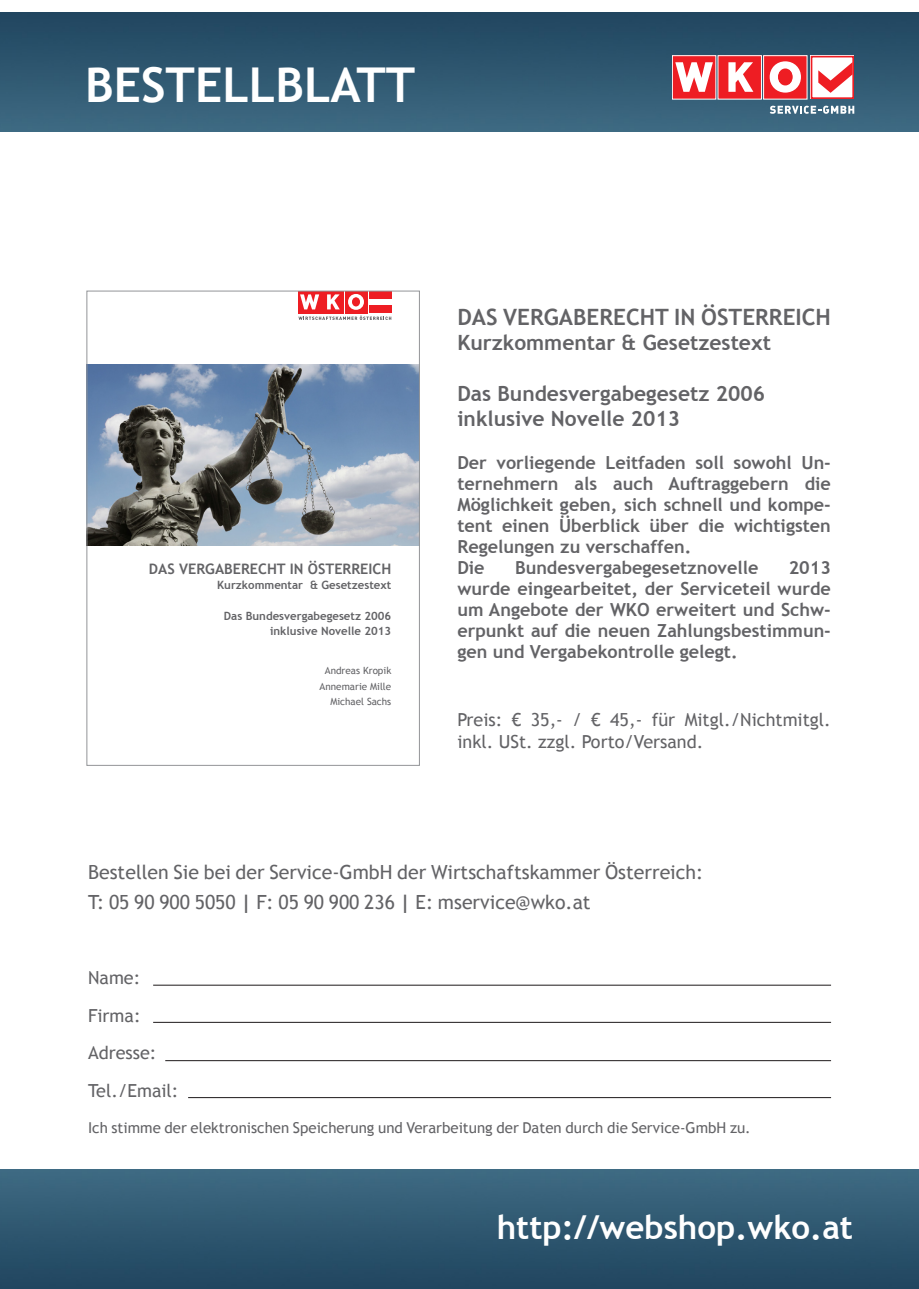
<style>
.page{position:relative;width:919px;height:1289px;background:#fff}
.page>*{position:absolute;margin:0;border:0;box-sizing:border-box;transform-origin:0 0}
.t1{font:700 48px "Trebuchet MS";color:#fff}
.t2{font:700 33px "Trebuchet MS";color:#fff}
.t3{font:700 22.5px "Trebuchet MS";color:#636366}
.t4{font:700 21px "Trebuchet MS";color:#636366}
.t5{font:19.5px "Trebuchet MS";color:#636366}
.t6{font:700 18px/21px "Trebuchet MS";color:#636366;text-align:justify}
.t7{font:18px/21.6px "Trebuchet MS";color:#636366}
.t8{font:15px "Trebuchet MS";color:#636366}
.t9{font:700 14.4px "Trebuchet MS";color:#636366}
.t10{font:700 11.4px/15.3px "Trebuchet MS";color:#636366;text-align:right}
.t11{font:9.9px/15.3px "Trebuchet MS";color:#636366;text-align:right}
.s1{font-weight:700}
</style>
<div class="page">
<img style="left:0;top:13px;width:918px;height:119px">
<div style="left:763px;top:56px;width:44px;height:43px;background:#ee1d23"></div>
<div style="left:763px;top:55px;width:44px;height:44px;border:1px solid #fff"></div>
<div style="left:718px;top:56px;width:43px;height:43px;background:#ee1d23"></div>
<svg style="left:728px;top:62px;width:25px;height:30px"></svg>
<div style="left:672px;top:56px;width:43px;height:43px;background:#ee1d23"></div>
<div style="left:672px;top:55px;width:44px;height:44px;border:1px solid #fff"></div>
<svg style="left:675px;top:62px;width:37px;height:30px"></svg>
<svg style="left:769px;top:61px;width:31px;height:32px"></svg>
<div style="left:778px;top:69px;width:14px;height:16px;background:#ee1d23;border-radius:50%"></div>
<div style="left:778px;top:69px;width:14px;height:16px;border:1px solid #ee1d23;border-radius:50%"></div>
<svg style="left:769px;top:106px;width:85px;height:8px"></svg>
<svg style="left:810px;top:55px;width:44px;height:44px"></svg>
<div style="left:811px;top:57px;width:42px;height:41px;background:#fff"></div>
<div style="left:810px;top:56px;width:43px;height:43px;border:2px solid #ee1d23"></div>
<svg style="left:818px;top:62px;width:34px;height:31px"></svg>
<div style="left:345px;top:291px;width:22px;height:22px;background:#ee1d23"></div>
<div style="left:322px;top:291px;width:22px;height:22px;background:#ee1d23"></div>
<div style="left:298px;top:291px;width:22px;height:22px;background:#ee1d23"></div>
<div style="left:369px;top:291px;width:22px;height:7px;background:#ee1d23"></div>
<svg style="left:298px;top:294px;width:93px;height:26px"></svg>
<div style="left:352px;top:298px;width:7px;height:8px;background:#ee1d23;border-radius:50%"></div>
<div style="left:352px;top:297px;width:7px;height:9px;border:1px solid #ee1d23;border-radius:50%"></div>
<img style="left:88px;top:364px;width:330px;height:182px">
<div style="left:86px;top:291px;width:334px;height:474px;border:1px solid #939598"></div>
<hr style="left:153px;top:984px;width:678px;height:1px;background:#231f20">
<hr style="left:153px;top:1022px;width:678px;height:1px;background:#231f20">
<hr style="left:165px;top:1060px;width:666px;height:1px;background:#231f20">
<hr style="left:188px;top:1097px;width:643px;height:1px;background:#231f20">
<img style="left:0;top:1169px;width:918px;height:119px">
<p class="t1" style="left:85px;top:55px;width:331px">BESTELLBLATT</p>
<p class="t9" style="left:149px;top:560px;width:244px">DAS VERGABERECHT IN ÖSTERREICH</p>
<p class="t10" style="left:217px;top:577px;width:175px">Kurzkommentar &amp; Gesetzestext</p>
<p class="t10" style="left:224px;top:608px;width:169px">Das Bundesvergabegesetz 2006 inklusive Novelle 2013</p>
<p class="t11" style="left:319px;top:663px;width:73px">Andreas Kropik<br>Annemarie Mille<br>Michael Sachs</p>
<p class="t3" style="left:457px;top:303px;width:375px">DAS VERGABERECHT IN ÖSTERREICH</p>
<p class="t4" style="left:457px;top:330px;width:315px">Kurzkommentar &amp; Gesetzestext</p>
<p class="t4" style="left:457px;top:380px;width:309px">Das Bundesvergabegesetz 2006</p>
<p class="t4" style="left:457px;top:405px;width:224px">inklusive Novelle 2013</p>
<p class="t6" style="left:457px;top:452px;width:375px">Der vorliegende Leitfaden soll sowohl Un&shy;ternehmern als auch Auftraggebern die Möglichkeit geben, sich schnell und kompe&shy;tent einen Überblick über die wichtigsten Regelungen zu verschaffen.</p>
<p class="t6" style="left:457px;top:557px;width:29px">Die</p>
<p class="t6" style="left:515px;top:557px;width:245px">Bundesvergabegesetznovelle</p>
<p class="t6" style="left:457px;top:557px;width:375px;text-indent:331px">2013 wurde eingearbeitet, der Serviceteil wurde um Angebote der WKO erweitert und Schw&shy;erpunkt auf die neuen Zahlungsbestimmun&shy;gen und Vergabekontrolle gelegt.</p>
<p class="t7" style="left:457px;top:709px;width:375px">Preis: € 35,- / € 45,- für Mitgl./Nichtmitgl. inkl. USt. zzgl. Porto/Versand.</p>
<p class="t5" style="left:88px;top:860px;width:616px">Bestellen Sie bei der Service-GmbH der Wirtschaftskammer Österreich:</p>
<p class="t5" style="left:88px;top:890px;width:504px">T: 05 90 900 5050 <span class="s1">|</span> F: 05 90 900 236 <span class="s1">|</span> E: mservice@wko.at</p>
<p class="t7" style="left:88px;top:967px;width:54px">Name:</p>
<p class="t7" style="left:88px;top:1004px;width:54px">Firma:</p>
<p class="t7" style="left:88px;top:1042px;width:70px">Adresse:</p>
<p class="t7" style="left:88px;top:1079px;width:92px">Tel./Email:</p>
<p class="t8" style="left:88px;top:1118px;width:664px">Ich stimme der elektronischen Speicherung und Verarbeitung der Daten durch die Service-GmbH zu.</p>
<p class="t2" style="left:496px;top:1206px;width:358px">http://webshop.wko.at</p>
</div>
